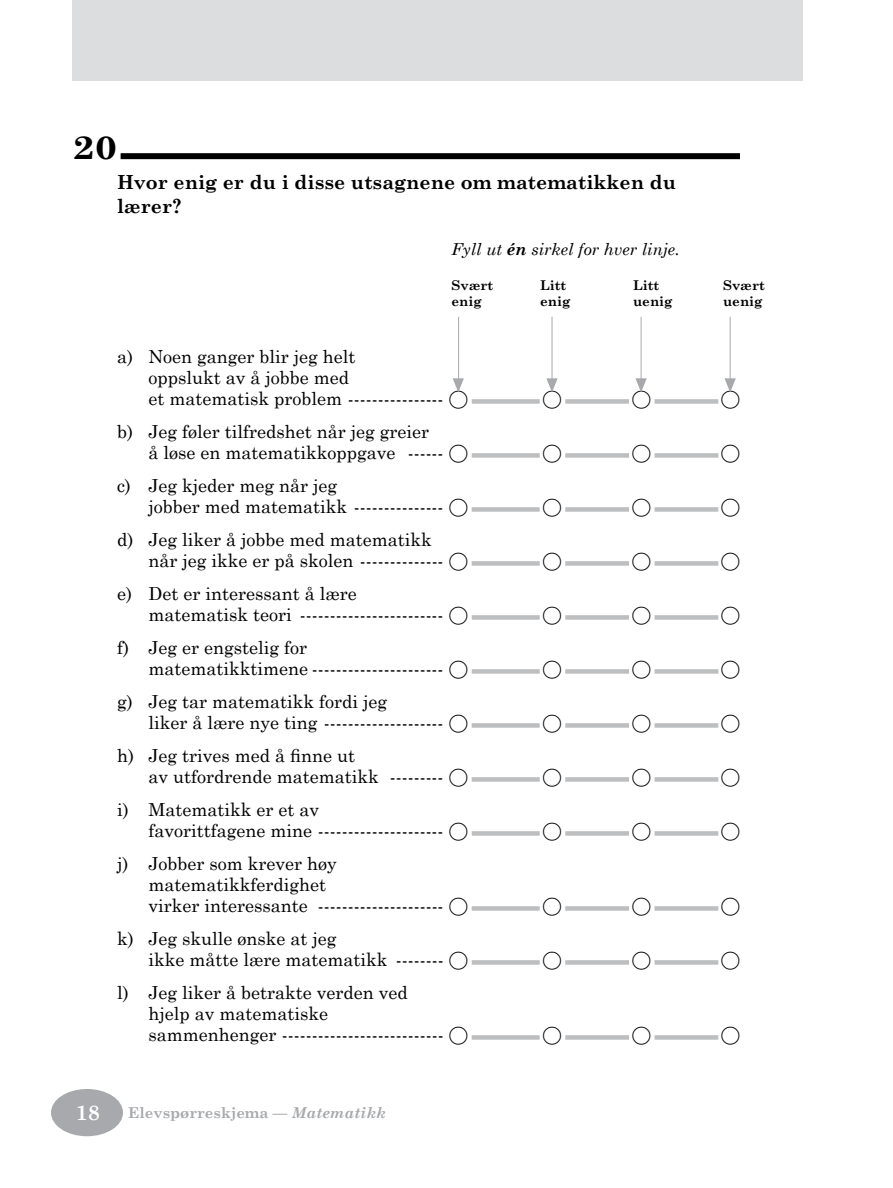
<style>
.page{position:relative;width:893px;height:1188px;background:#fff}
.page>*{position:absolute;margin:0;border:0;box-sizing:border-box;transform-origin:0 0}
.t1{font:700 33px "Century Schoolbook";color:#000;scale:1.2 1}
.t2{font:22.5px "TIMSS options";color:#000}
.t3{font:700 21px "Century Schoolbook";color:#fff}
.t4{font:700 19.5px/24px "Century Schoolbook";color:#000}
.t5{font:18px/21px "Century Schoolbook";color:#000}
.t6{font:italic 16.5px "Century Schoolbook";color:#000}
.t7{font:700 15px "Century Schoolbook";color:#a7a9ac}
.t8{font:700 13.5px "Century Schoolbook";color:#000}
.s1{font-weight:700}
.s2{font-family:"TIMSS options";font-size:22.5px}
.s3{font-style:italic}
</style>
<div class="page">
<div style="left:52px;top:1090px;width:70px;height:46px;background:#a7a9ac;border-radius:50%"></div>
<div style="left:51px;top:1089px;width:72px;height:47px;border:2px solid #a7a9ac;border-radius:50%"></div>
<div style="left:72px;top:0;width:731px;height:81px;background:#dcddde"></div>
<div style="left:121px;top:153px;width:619px;height:6px;background:#000"></div>
<div style="left:472px;top:399px;width:68px;height:5px;background:#bcbec0"></div>
<div style="left:565px;top:399px;width:64px;height:5px;background:#bcbec0"></div>
<div style="left:655px;top:399px;width:63px;height:5px;background:#bcbec0"></div>
<div style="left:472px;top:453px;width:68px;height:5px;background:#bcbec0"></div>
<div style="left:565px;top:453px;width:64px;height:5px;background:#bcbec0"></div>
<div style="left:655px;top:453px;width:63px;height:5px;background:#bcbec0"></div>
<div style="left:472px;top:507px;width:68px;height:5px;background:#bcbec0"></div>
<div style="left:565px;top:507px;width:64px;height:5px;background:#bcbec0"></div>
<div style="left:655px;top:507px;width:63px;height:5px;background:#bcbec0"></div>
<div style="left:472px;top:561px;width:68px;height:5px;background:#bcbec0"></div>
<div style="left:565px;top:561px;width:64px;height:5px;background:#bcbec0"></div>
<div style="left:655px;top:561px;width:63px;height:5px;background:#bcbec0"></div>
<div style="left:472px;top:615px;width:68px;height:5px;background:#bcbec0"></div>
<div style="left:565px;top:615px;width:64px;height:5px;background:#bcbec0"></div>
<div style="left:655px;top:615px;width:63px;height:5px;background:#bcbec0"></div>
<div style="left:472px;top:669px;width:68px;height:5px;background:#bcbec0"></div>
<div style="left:565px;top:669px;width:64px;height:5px;background:#bcbec0"></div>
<div style="left:655px;top:669px;width:63px;height:5px;background:#bcbec0"></div>
<div style="left:472px;top:723px;width:68px;height:5px;background:#bcbec0"></div>
<div style="left:565px;top:723px;width:64px;height:5px;background:#bcbec0"></div>
<div style="left:655px;top:723px;width:63px;height:5px;background:#bcbec0"></div>
<div style="left:472px;top:777px;width:68px;height:5px;background:#bcbec0"></div>
<div style="left:565px;top:777px;width:64px;height:5px;background:#bcbec0"></div>
<div style="left:655px;top:777px;width:63px;height:5px;background:#bcbec0"></div>
<div style="left:472px;top:831px;width:68px;height:5px;background:#bcbec0"></div>
<div style="left:565px;top:831px;width:64px;height:5px;background:#bcbec0"></div>
<div style="left:655px;top:831px;width:63px;height:5px;background:#bcbec0"></div>
<div style="left:472px;top:906px;width:68px;height:5px;background:#bcbec0"></div>
<div style="left:565px;top:906px;width:64px;height:5px;background:#bcbec0"></div>
<div style="left:655px;top:906px;width:63px;height:5px;background:#bcbec0"></div>
<div style="left:472px;top:960px;width:68px;height:5px;background:#bcbec0"></div>
<div style="left:565px;top:960px;width:64px;height:5px;background:#bcbec0"></div>
<div style="left:655px;top:960px;width:63px;height:5px;background:#bcbec0"></div>
<div style="left:472px;top:1035px;width:68px;height:5px;background:#bcbec0"></div>
<div style="left:565px;top:1035px;width:64px;height:5px;background:#bcbec0"></div>
<div style="left:655px;top:1035px;width:63px;height:5px;background:#bcbec0"></div>
<svg style="left:452px;top:378px;width:12px;height:14px"></svg>
<hr style="left:458px;top:317px;width:1px;height:66px;background:#a7a9ac">
<svg style="left:546px;top:378px;width:12px;height:14px"></svg>
<hr style="left:552px;top:317px;width:1px;height:66px;background:#a7a9ac">
<svg style="left:635px;top:378px;width:12px;height:14px"></svg>
<hr style="left:641px;top:317px;width:1px;height:66px;background:#a7a9ac">
<svg style="left:724px;top:378px;width:12px;height:14px"></svg>
<hr style="left:730px;top:317px;width:1px;height:66px;background:#a7a9ac">
<h1 class="t1" style="left:72px;top:122px;width:39px">20</h1>
<p class="t4" style="left:117px;top:169px;width:561px">Hvor enig er du i disse utsagnene om matematikken du lærer?</p>
<p class="t6" style="left:452px;top:237px;width:230px">Fyll ut <span class="s1">én</span> sirkel for hver linje.</p>
<p class="t8" style="left:452px;top:275px;width:43px">Svært</p>
<p class="t8" style="left:540px;top:275px;width:28px">Litt</p>
<p class="t8" style="left:633px;top:275px;width:28px">Litt</p>
<p class="t8" style="left:723px;top:275px;width:43px">Svært</p>
<p class="t8" style="left:452px;top:291px;width:32px">enig</p>
<p class="t8" style="left:540px;top:291px;width:32px">enig</p>
<p class="t8" style="left:633px;top:291px;width:41px">uenig</p>
<p class="t8" style="left:723px;top:291px;width:41px">uenig</p>
<p class="t5" style="left:149px;top:345px;width:321px;text-indent:-32px">a) Noen ganger blir jeg helt<br>oppslukt av å jobbe med<br>et matematisk problem ---------------- <span class="s2">A</span></p>
<p class="t5" style="left:149px;top:420px;width:321px;text-indent:-32px">b) Jeg føler tilfredshet når jeg greier<br>å løse en matematikkoppgave ------ <span class="s2">A</span></p>
<p class="t5" style="left:149px;top:474px;width:321px;text-indent:-32px">c) Jeg kjeder meg når jeg<br>jobber med matematikk --------------- <span class="s2">A</span></p>
<p class="t5" style="left:149px;top:528px;width:321px;text-indent:-32px">d) Jeg liker å jobbe med matematikk<br>når jeg ikke er på skolen -------------- <span class="s2">A</span></p>
<p class="t5" style="left:149px;top:582px;width:321px;text-indent:-32px">e) Det er interessant å lære<br>matematisk teori ------------------------ <span class="s2">A</span></p>
<p class="t5" style="left:149px;top:636px;width:321px;text-indent:-32px">f) Jeg er engstelig for matematikktimene ---------------------- <span class="s2">A</span></p>
<p class="t5" style="left:149px;top:690px;width:321px;text-indent:-32px">g) Jeg tar matematikk fordi jeg<br>liker å lære nye ting -------------------- <span class="s2">A</span></p>
<p class="t5" style="left:149px;top:744px;width:321px;text-indent:-32px">h) Jeg trives med å finne ut<br>av utfordrende matematikk --------- <span class="s2">A</span></p>
<p class="t5" style="left:149px;top:798px;width:321px;text-indent:-32px">i) Matematikk er et av<br>favorittfagene mine --------------------- <span class="s2">A</span></p>
<p class="t5" style="left:149px;top:852px;width:321px;text-indent:-32px">j) Jobber som krever høy matematikkferdighet<br>virker interessante --------------------- <span class="s2">A</span></p>
<p class="t5" style="left:149px;top:927px;width:321px;text-indent:-32px">k) Jeg skulle ønske at jeg<br>ikke måtte lære matematikk -------- <span class="s2">A</span></p>
<p class="t5" style="left:149px;top:981px;width:321px;text-indent:-32px">l) Jeg liker å betrakte verden ved<br>hjelp av matematiske<br>sammenhenger --------------------------- <span class="s2">A</span></p>
<p class="t3" style="left:76px;top:1096px;width:26px">1 86</p>
<p class="t7" style="left:128px;top:1101px;width:259px">Elevspørreskjema <span class="s3">— Matematikk</span></p>
<p class="t2" style="left:543px;top:388px;width:20px">A</p>
<p class="t2" style="left:632px;top:388px;width:20px">A</p>
<p class="t2" style="left:722px;top:388px;width:20px">A</p>
<p class="t2" style="left:543px;top:442px;width:20px">A</p>
<p class="t2" style="left:632px;top:442px;width:20px">A</p>
<p class="t2" style="left:722px;top:442px;width:20px">A</p>
<p class="t2" style="left:543px;top:496px;width:20px">A</p>
<p class="t2" style="left:632px;top:496px;width:20px">A</p>
<p class="t2" style="left:722px;top:496px;width:20px">A</p>
<p class="t2" style="left:543px;top:550px;width:20px">A</p>
<p class="t2" style="left:632px;top:550px;width:20px">A</p>
<p class="t2" style="left:722px;top:550px;width:20px">A</p>
<p class="t2" style="left:543px;top:604px;width:20px">A</p>
<p class="t2" style="left:632px;top:604px;width:20px">A</p>
<p class="t2" style="left:722px;top:604px;width:20px">A</p>
<p class="t2" style="left:543px;top:658px;width:20px">A</p>
<p class="t2" style="left:632px;top:658px;width:20px">A</p>
<p class="t2" style="left:722px;top:658px;width:20px">A</p>
<p class="t2" style="left:543px;top:712px;width:20px">A</p>
<p class="t2" style="left:632px;top:712px;width:20px">A</p>
<p class="t2" style="left:722px;top:712px;width:20px">A</p>
<p class="t2" style="left:543px;top:766px;width:20px">A</p>
<p class="t2" style="left:632px;top:766px;width:20px">A</p>
<p class="t2" style="left:722px;top:766px;width:20px">A</p>
<p class="t2" style="left:543px;top:820px;width:20px">A</p>
<p class="t2" style="left:632px;top:820px;width:20px">A</p>
<p class="t2" style="left:722px;top:820px;width:20px">A</p>
<p class="t2" style="left:543px;top:895px;width:20px">A</p>
<p class="t2" style="left:632px;top:895px;width:20px">A</p>
<p class="t2" style="left:722px;top:895px;width:20px">A</p>
<p class="t2" style="left:543px;top:949px;width:20px">A</p>
<p class="t2" style="left:632px;top:949px;width:20px">A</p>
<p class="t2" style="left:722px;top:949px;width:20px">A</p>
<p class="t2" style="left:543px;top:1024px;width:20px">A</p>
<p class="t2" style="left:632px;top:1024px;width:20px">A</p>
<p class="t2" style="left:722px;top:1024px;width:20px">A</p>
</div>
